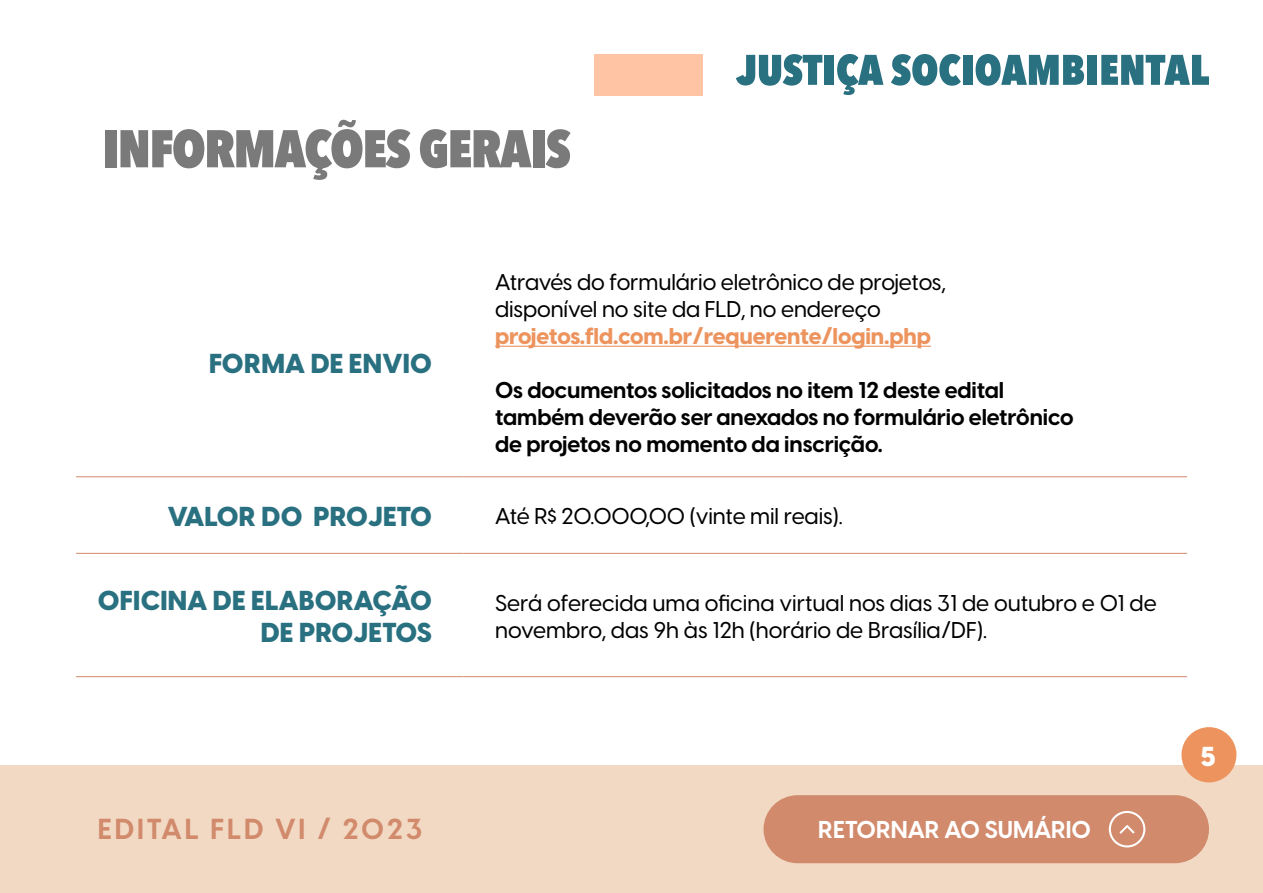
<style>
.page{position:relative;width:1263px;height:893px;background:#fff}
.page>*{position:absolute;margin:0;border:0;box-sizing:border-box;transform-origin:0 0}
.t1{font:800 52.5px "Avenir Next Condensed";letter-spacing:-.025em;color:#7a7a7a}
.t2{font:700 28.5px "Visby CF";letter-spacing:.1em;color:#d18a6b}
.t3{font:800 27px/31.5px "Visby CF";letter-spacing:.01em;color:#297080;text-align:right}
.t4{font:800 27px "Visby CF";color:#fff}
.t5{font:700 24px "Visby CF";color:#fff}
.t6{font:500 22.5px/27px "Visby CF";letter-spacing:-.005em;color:#000}
.t7{font:700 22.5px/27px "Visby CF";letter-spacing:-.005em;color:#000}
.t8{font:800 22.5px "Visby CF";letter-spacing:-.005em;color:#ed945e}
</style>
<div class="page">
<div style="left:0;top:765px;width:1263px;height:128px;background:#f2d9c4"></div>
<div style="left:763px;top:795px;width:446px;height:68px;background:#d18a6b;border-radius:34px"></div>
<svg style="left:1109px;top:811px;width:36px;height:36px"></svg>
<div style="left:1181px;top:727px;width:55px;height:55px;background:#ed945e;border-radius:27px"></div>
<div style="left:594px;top:54px;width:109px;height:41px;background:#ffc4a3"></div>
<svg style="left:736px;top:54px;width:86px;height:32px"></svg>
<div style="left:824px;top:55px;width:10px;height:30px;background:#297080"></div>
<svg style="left:837px;top:54px;width:46px;height:41px"></svg>
<svg style="left:891px;top:54px;width:70px;height:32px"></svg>
<div style="left:963px;top:55px;width:9px;height:30px;background:#297080"></div>
<svg style="left:975px;top:54px;width:109px;height:32px"></svg>
<div style="left:1088px;top:55px;width:9px;height:30px;background:#297080"></div>
<svg style="left:1101px;top:55px;width:108px;height:30px"></svg>
<hr style="left:76px;top:476px;width:387px;height:1px;background:#d18a6b">
<hr style="left:463px;top:476px;width:724px;height:1px;background:#d18a6b">
<hr style="left:76px;top:553px;width:387px;height:1px;background:#d18a6b">
<hr style="left:463px;top:553px;width:724px;height:1px;background:#d18a6b">
<hr style="left:76px;top:676px;width:387px;height:1px;background:#d18a6b">
<hr style="left:463px;top:676px;width:724px;height:1px;background:#d18a6b">
<hr style="left:495px;top:346px;width:436px;height:1px;background:#ed945e">
<h1 class="t1" style="left:102px;top:116px;width:470px">INFORMAÇÕES GERAIS</h1>
<p class="t3" style="left:209px;top:348px;width:224px">FORMA DE ENVIO</p>
<p class="t6" style="left:495px;top:269px;width:452px">Através do formulário eletrônico de projetos, disponível no site da FLD, no endereço</p>
<p class="t8" style="left:495px;top:321px;width:437px">projetos.fld.com.br/requerente/login.php</p>
<p class="t7" style="left:495px;top:377px;width:580px">Os documentos solicitados no item 12 deste edital também deverão ser anexados no formulário eletrônico de projetos no momento da inscrição.</p>
<p class="t3" style="left:168px;top:501px;width:266px">VALOR DO PROJETO</p>
<p class="t6" style="left:495px;top:503px;width:349px">Até R$ 20.000,00 (vinte mil reais).</p>
<p class="t3" style="left:98px;top:585px;width:335px">OFICINA DE ELABORAÇÃO<br>DE PROJETOS</p>
<p class="t6" style="left:495px;top:589px;width:663px">Será oferecida uma oficina virtual nos dias 31 de outubro e 01 de novembro, das 9h às 12h (horário de Brasília/DF).</p>
<p class="t2" style="left:98px;top:811px;width:326px">EDITAL FLD VI / 2023</p>
<p class="t5" style="left:818px;top:814px;width:274px">RETORNAR AO SUMÁRIO</p>
<p class="t4" style="left:1201px;top:738px;width:17px">5</p>
</div>
